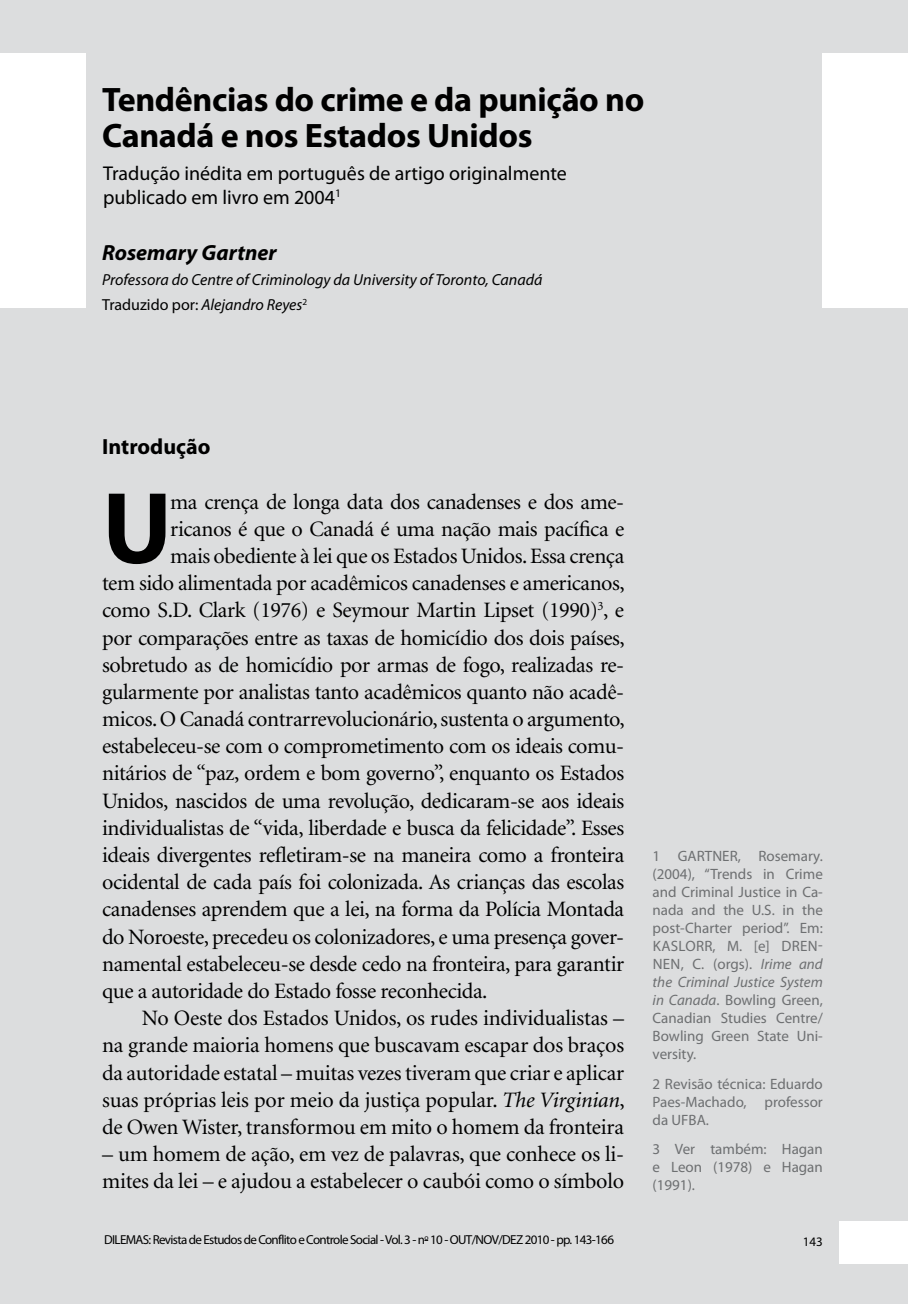
<style>
.page{position:relative;width:908px;height:1304px;background:#fff}
.page>*{position:absolute;margin:0;border:0;box-sizing:border-box;transform-origin:0 0}
.t1{font:700 102.8px "Myriad Pro";color:#000}
.t2{font:700 34px/36px "Myriad Pro";letter-spacing:-.01em;color:#000}
.t3{font:22px/27.2px "Minion";letter-spacing:-.02em;color:#000}
.t4{font:italic 700 22px "Myriad Pro";color:#000}
.t5{font:700 22px "Myriad Pro";color:#000}
.t6{font:20px/24px "Myriad Pro";color:#000}
.t7{font:italic 16px/24.8px "Myriad Pro";color:#000}
.t8{font:15px/18px "Myriad Pro";color:#6d6f71;text-align:justify}
.t9{font:13px "Myriad Pro";letter-spacing:-.05em;color:#000}
.s1{font-style:normal}
.s2{font-style:italic}
</style>
<div class="page">
<div style="left:0;top:0;width:907px;height:1304px;background:#dcddde"></div>
<div style="left:839px;top:1221px;width:68px;height:42px;background:#fff"></div>
<div style="left:0;top:54px;width:85px;height:254px;background:#fff"></div>
<div style="left:822px;top:53px;width:85px;height:255px;background:#fff"></div>
<h2 class="t2" style="left:102px;top:81px;width:543px">Tendências do crime e da punição no<br>Canadá e nos Estados Unidos</h2>
<p class="t6" style="left:103px;top:161px;width:465px">Tradução inédita em português de artigo originalmente publicado em livro em 2004<sup>1</sup></p>
<p class="t4" style="left:102px;top:238px;width:176px">Rosemary Gartner</p>
<p class="t7" style="left:102px;top:267px;width:441px">Professora do Centre of Criminology da University of Toronto, Canadá<br><span class="s1">Traduzido por:</span> Alejandro Reyes<sup>2</sup></p>
<p class="t5" style="left:102px;top:432px;width:110px">Introdução</p>
<h1 class="t1" style="left:102px;top:461px;width:72px">U</h1>
<p class="t3" style="left:170px;top:489px;width:455px">ma crença de longa data dos canadenses e dos ame-</p>
<p class="t3" style="left:170px;top:516px;width:455px">ricanos é que o Canadá é uma nação mais pacífica e</p>
<p class="t3" style="left:170px;top:543px;width:455px">mais obediente à lei que os Estados Unidos. Essa crença</p>
<p class="t3" style="left:102px;top:570px;width:524px">tem sido alimentada por acadêmicos canadenses e americanos,</p>
<p class="t3" style="left:102px;top:597px;width:523px">como S.D. Clark (1976) e Seymour Martin Lipset (1990)<sup>3</sup>, e</p>
<p class="t3" style="left:102px;top:625px;width:524px">por comparações entre as taxas de homicídio dos dois países,</p>
<p class="t3" style="left:102px;top:652px;width:523px">sobretudo as de homicídio por armas de fogo, realizadas re-</p>
<p class="t3" style="left:102px;top:679px;width:523px">gularmente por analistas tanto acadêmicos quanto não acadê-</p>
<p class="t3" style="left:102px;top:706px;width:524px">micos. O Canadá contrarrevolucionário, sustenta o argumento,</p>
<p class="t3" style="left:102px;top:733px;width:523px">estabeleceu-se com o comprometimento com os ideais comu-</p>
<p class="t3" style="left:102px;top:761px;width:523px">nitários de “paz, ordem e bom governo”, enquanto os Estados</p>
<p class="t3" style="left:102px;top:788px;width:523px">Unidos, nascidos de uma revolução, dedicaram-se aos ideais</p>
<p class="t3" style="left:102px;top:815px;width:523px">individualistas de “vida, liberdade e busca da felicidade”. Esses</p>
<p class="t3" style="left:102px;top:842px;width:523px">ideais divergentes refletiram-se na maneira como a fronteira</p>
<p class="t3" style="left:102px;top:869px;width:523px">ocidental de cada país foi colonizada. As crianças das escolas</p>
<p class="t3" style="left:102px;top:897px;width:523px">canadenses aprendem que a lei, na forma da Polícia Montada</p>
<p class="t3" style="left:102px;top:924px;width:523px">do Noroeste, precedeu os colonizadores, e uma presença gover-</p>
<p class="t3" style="left:102px;top:951px;width:523px">namental estabeleceu-se desde cedo na fronteira, para garantir</p>
<p class="t3" style="left:102px;top:978px;width:387px">que a autoridade do Estado fosse reconhecida.</p>
<p class="t3" style="left:142px;top:1005px;width:483px">No Oeste dos Estados Unidos, os rudes individualistas –</p>
<p class="t3" style="left:102px;top:1033px;width:523px">na grande maioria homens que buscavam escapar dos braços</p>
<p class="t3" style="left:102px;top:1060px;width:523px">da autoridade estatal – muitas vezes tiveram que criar e aplicar</p>
<p class="t3" style="left:102px;top:1087px;width:524px">suas próprias leis por meio da justiça popular. <span class="s2">The Virginian</span>,</p>
<p class="t3" style="left:102px;top:1114px;width:523px">de Owen Wister, transformou em mito o homem da fronteira</p>
<p class="t3" style="left:102px;top:1141px;width:523px">– um homem de ação, em vez de palavras, que conhece os li&shy;mites da lei – e ajudou a estabelecer o caubói como o símbolo</p>
<p class="t9" style="left:104px;top:1232px;width:511px">DILEMAS: Revista de Estudos de Conflito e Controle Social - Vol. 3 - n<sup>o</sup> 10 - OUT/NOV/DEZ 2010 - pp. 143-166</p>
<p class="t8" style="left:652px;top:847px;width:172px">1 GARTNER, Rosemary. (2004), “Trends in Crime and Criminal Justice in Ca&shy;nada and the U.S. in the post-Charter period”. Em:<br>Kas lorr, M. [e] Dren - nen</p>
<p class="t8" style="left:652px;top:955px;width:172px;text-indent:28px">, C. (orgs). <span class="s2">Irime and the Criminal Justice System in Canada</span>. Bowling Green, Canadian Studies Centre/ Bowling Green State Uni&shy;versity.</p>
<p class="t8" style="left:652px;top:1074px;width:172px">2 Revisão técnica: Eduardo Paes-Machado, professor da UFBA.</p>
<p class="t8" style="left:652px;top:1140px;width:172px">3 Ver também: Hagan e Leon (1978) e Hagan (1991).</p>
<p class="t9" style="left:802px;top:1234px;width:22px">143</p>
</div>
